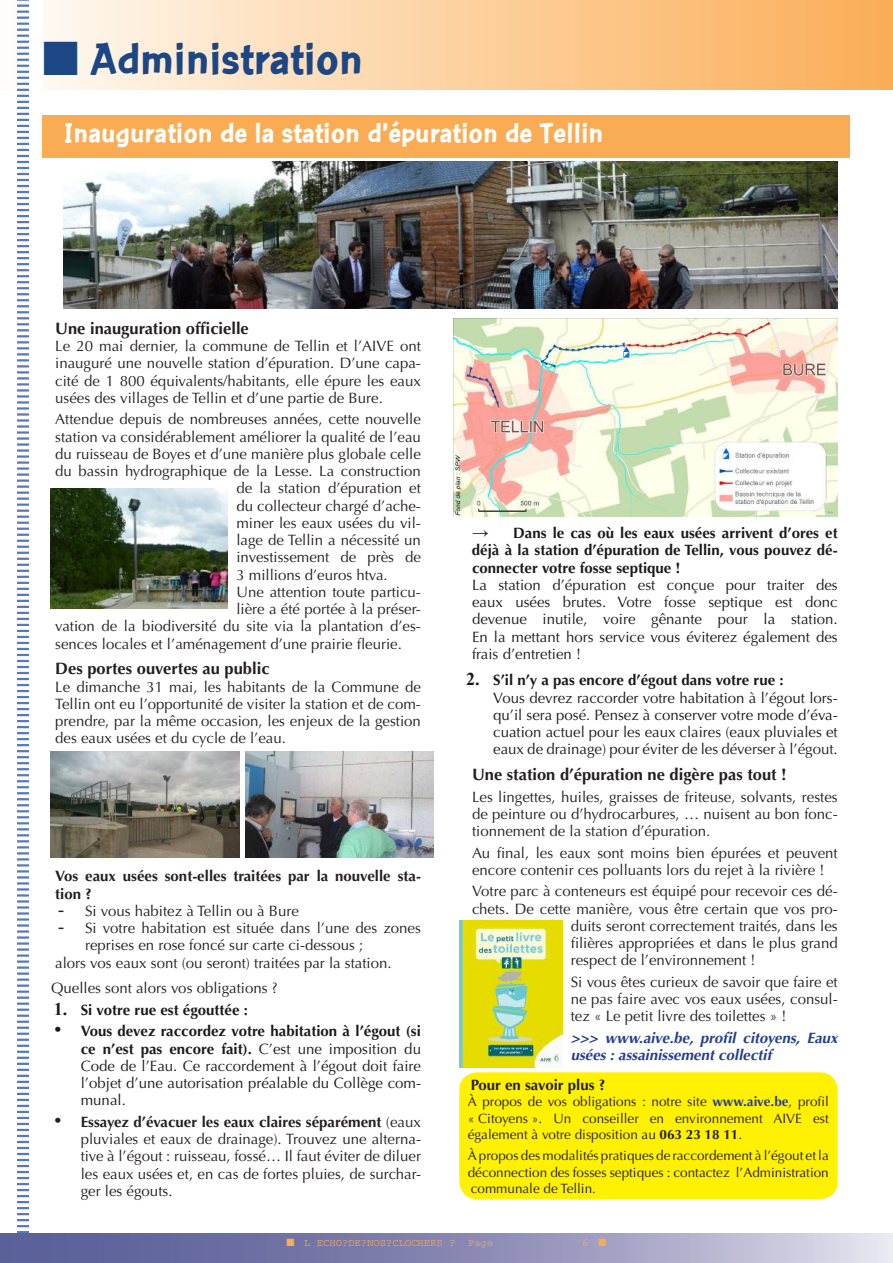
<style>
.page{position:relative;width:893px;height:1263px;background:#fff}
.page>*{position:absolute;margin:0;border:0;box-sizing:border-box;transform-origin:0 0}
.t1{font:700 48px "Con Brush";color:#1c4784}
.t2{font:30px "Con Brush Bold+UMPQZN";color:#fff}
.t3{font:16.5px "Optima CE Bold+EITUIT";color:#231f20}
.t4{font:15px/17.2px "Optima CE Roman+PUNWBG";color:#231f20;text-align:justify}
.t5{font:15px/17.2px "Optima CE Roman+PUNWBG";color:#1a1a1a;text-align:justify}
.t6{font:15px/17.2px "Optima CE Bold+EITUIT";color:#1a1a1a}
.t7{font:15px/17.2px "Optima CE Bold+EITUIT";color:#231f20}
.t8{font:15px/17.2px "Optima CE Bold Oblique+FWAVTC";color:#253f8f}
.t9{font:13.5px/16.5px "Optima CE Roman+PUNWBG";color:#231f20;text-align:justify}
.t10{font:10.5px "Courier";color:#faac55}
.s1{font-family:"Arial MT+TIFNMU";font-size:18px}
.s2{font-family:"Times New Roman PS Bold MT+JCPYWA";font-size:18px}
.s3{font-family:"Optima CE Roman+PUNWBG"}
.s4{color:#231f20}
.s5{font-family:"Optima CE Bold+EITUIT";color:#253f8f}
.s6{font-family:"Optima CE Bold+EITUIT"}
</style>
<div class="page">
<div style="left:0;top:0;width:893px;height:89px;background:linear-gradient(to right,#fffbf5,#fbac54)"></div>
<div style="left:17px;top:0;width:26px;height:1263px;background:#fff"></div>
<svg style="left:17px;top:0;width:12px;height:1233px"></svg>
<svg style="left:0;top:1233px;width:893px;height:30px;background:#8f90b8"></svg>
<div style="left:43px;top:115px;width:807px;height:42px;background:#faac55"></div>
<img style="left:64px;top:162px;width:774px;height:146px">
<img style="left:51px;top:488px;width:177px;height:120px">
<img style="left:51px;top:751px;width:188px;height:106px">
<img style="left:245px;top:751px;width:189px;height:106px">
<img style="left:453px;top:319px;width:385px;height:198px">
<img style="left:459px;top:921px;width:103px;height:146px">
<div style="left:459px;top:1072px;width:379px;height:127px;background:#fff101;border-radius:18px"></div>
<h1 class="t1" style="left:43px;top:30px;width:322px">■ Administration</h1>
<h2 class="t2" style="left:64px;top:115px;width:541px">Inauguration de la station d’épuration de Tellin</h2>
<p class="t3" style="left:55px;top:321px;width:195px">Une inauguration officielle</p>
<p class="t4" style="left:55px;top:339px;width:367px">Le 20 mai dernier, la commune de Tellin et l’AIVE ont inauguré une nouvelle station d’épuration. D’une capa&shy;cité de 1 800 équivalents/habitants, elle épure les eaux usées des villages de Tellin et d’une partie de Bure.</p>
<p class="t4" style="left:55px;top:412px;width:367px">Attendue depuis de nombreuses années, cette nouvelle</p>
<p class="t4" style="left:55px;top:429px;width:367px">station va considérablement améliorer la qualité de l’eau</p>
<p class="t4" style="left:55px;top:447px;width:367px">du ruisseau de Boyes et d’une manière plus globale celle</p>
<p class="t4" style="left:55px;top:464px;width:367px">du bassin hydrographique de la Lesse. La construction</p>
<p class="t4" style="left:236px;top:481px;width:186px">de la station d’épuration et</p>
<p class="t4" style="left:236px;top:498px;width:186px">du collecteur chargé d’ache-</p>
<p class="t4" style="left:236px;top:516px;width:186px">miner les eaux usées du vil-</p>
<p class="t4" style="left:236px;top:533px;width:186px">lage de Tellin a nécessité un</p>
<p class="t4" style="left:236px;top:550px;width:186px">investissement de près de</p>
<p class="t4" style="left:236px;top:567px;width:153px">3 millions d’euros htva.</p>
<p class="t4" style="left:236px;top:585px;width:186px">Une attention toute particu-</p>
<p class="t4" style="left:236px;top:602px;width:186px">lière a été portée à la préser-</p>
<p class="t4" style="left:55px;top:619px;width:367px">vation de la biodiversité du site via la plantation d’es-</p>
<p class="t4" style="left:55px;top:636px;width:348px">sences locales et l’aménagement d’une prairie fleurie.</p>
<p class="t3" style="left:55px;top:662px;width:216px">Des portes ouvertes au public</p>
<p class="t4" style="left:55px;top:679px;width:367px">Le dimanche 31 mai, les habitants de la Commune de Tellin ont eu l’opportunité de visiter la station et de com&shy;prendre, par la même occasion, les enjeux de la gestion des eaux usées et du cycle de l’eau.</p>
<p class="t7" style="left:55px;top:869px;width:367px">Vos eaux usées sont-elles traitées par la nouvelle sta&shy;tion ?</p>
<p class="t4" style="left:58px;top:904px;width:242px"><span class="s1">-</span> Si vous habitez à Tellin ou à Bure</p>
<p class="t4" style="left:58px;top:921px;width:364px"><span class="s1">-</span> Si votre habitation est située dans l’une des zones</p>
<p class="t4" style="left:85px;top:938px;width:280px">reprises en rose foncé sur carte ci-dessous ;</p>
<p class="t4" style="left:55px;top:955px;width:338px">alors vos eaux sont (ou seront) traitées par la station.</p>
<p class="t4" style="left:51px;top:981px;width:228px">Quelles sont alors vos obligations ?</p>
<p class="t6" style="left:81px;top:1000px;width:342px;line-height:21.5px;text-indent:-27px"><span class="s2">1.</span> Si votre rue est égouttée :<br>Vous devez raccordez votre habitation à l’égout (si</p>
<p class="t6" style="left:81px;top:1041px;width:342px">ce n’est pas encore fait). <span class="s3">C’est une imposition du</span></p>
<p class="t5" style="left:81px;top:1059px;width:342px">Code de l’Eau. Ce raccordement à l’égout doit faire l’objet d’une autorisation préalable du Collège com&shy;munal.</p>
<p class="t7" style="left:81px;top:1115px;width:342px">Essayez d’évacuer les eaux claires séparément <span class="s3">(eaux</span></p>
<p class="t4" style="left:81px;top:1132px;width:342px">pluviales et eaux de drainage). Trouvez une alterna&shy;tive à l’égout : ruisseau, fossé… Il faut éviter de diluer les eaux usées et, en cas de fortes pluies, de surchar&shy;ger les égouts.</p>
<p class="t6" style="left:472px;top:526px;width:367px;text-align:justify;text-indent:41px">Dans le cas où les eaux usées arrivent d’ores et déjà à la station d’épuration de Tellin, vous pouvez dé&shy;connecter votre fosse septique !</p>
<p class="t5" style="left:472px;top:578px;width:367px">La station d’épuration est conçue pour traiter des eaux usées brutes. Votre fosse septique est donc devenue inutile, voire gênante pour la station.<br>En la mettant hors service vous éviterez également des frais d’entretien !</p>
<p class="t6" style="left:466px;top:673px;width:319px"><span class="s2">2.</span> S’il n’y a pas encore d’égout dans votre rue :</p>
<p class="t5" style="left:493px;top:690px;width:346px">Vous devrez raccorder votre habitation à l’égout lors&shy;qu’il sera posé. Pensez à conserver votre mode d’éva&shy;cuation actuel pour les eaux claires (eaux pluviales et eaux de drainage) pour éviter de les <span class="s4">déverser à l’égout</span>.</p>
<p class="t3" style="left:472px;top:768px;width:316px">Une station d’épuration ne digère pas tout !</p>
<p class="t4" style="left:472px;top:789px;width:367px">Les lingettes, huiles, graisses de friteuse, solvants, restes de peinture ou d’hydrocarbures, … nuisent au bon fonc&shy;tionnement de la station d’épuration.</p>
<p class="t4" style="left:472px;top:845px;width:367px">Au final, les eaux sont moins bien épurées et peuvent encore contenir ces polluants lors du rejet à la rivière !</p>
<p class="t4" style="left:472px;top:884px;width:367px">Votre parc à conteneurs est équipé pour recevoir ces dé-</p>
<p class="t4" style="left:472px;top:901px;width:367px">chets. De cette manière, vous être certain que vos pro-</p>
<p class="t4" style="left:571px;top:918px;width:268px">duits seront correctement traités, dans les</p>
<p class="t4" style="left:571px;top:936px;width:268px">filières appropriées et dans le plus grand</p>
<p class="t4" style="left:571px;top:953px;width:186px">respect de l’environnement !</p>
<p class="t4" style="left:571px;top:974px;width:268px">Si vous êtes curieux de savoir que faire et ne pas faire avec vos eaux usées, consul&shy;tez « Le petit livre des toilettes » !</p>
<p class="t8" style="left:571px;top:1030px;width:269px">&gt;&gt;&gt; www.aive.be, profil citoyens, Eaux usées : assainissement collectif</p>
<p class="t7" style="left:471px;top:1078px;width:136px">Pour en savoir plus ?</p>
<p class="t9" style="left:468px;top:1095px;width:362px">À propos de vos obligations : notre site <span class="s5">www.aive.be</span>, profil « Citoyens ». Un conseiller en environnement AIVE est également à votre disposition au <span class="s6">063 23 18 11</span>.</p>
<p class="t9" style="left:468px;top:1149px;width:362px">À propos des modalités pratiques de raccordement à l’égout et la déconnection des fosses septiques : contactez l’Administration communale de Tellin.</p>
<p class="t10" style="left:287px;top:1239px;width:208px">■ L ECHO?DE?NOS?CLOCHERS ? Page</p>
<p class="t10" style="left:582px;top:1239px;width:26px">6 ■</p>
</div>
